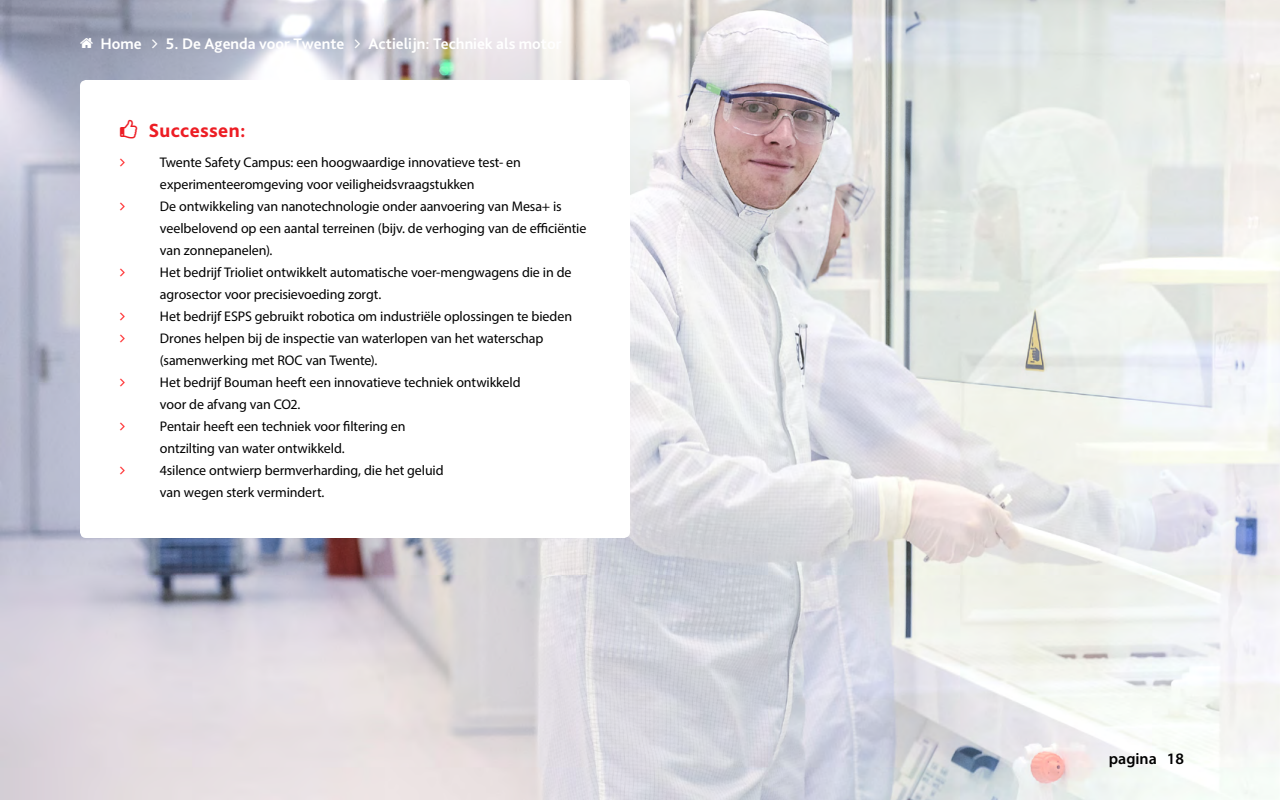
<style>
.page{position:relative;width:1280px;height:800px;background:#fff}
.page>*{position:absolute;margin:0;border:0;box-sizing:border-box;transform-origin:0 0}
.t1{font:800 20px "Bliss Pro";letter-spacing:.015em;color:#ed1d24}
.t2{font:700 16px "Bliss Pro";color:#fff}
.t3{font:600 16px "Myriad Pro";color:#000}
.t4{font:14px/22px "Myriad Pro";letter-spacing:-.005em;color:#000}
</style>
<div class="page">
<img style="left:0;top:0;width:1280px;height:800px">
<div style="left:80px;top:80px;width:550px;height:458px;background:#fff;border-radius:6px"></div>
<svg style="left:80px;top:38px;width:13px;height:10px"></svg>
<svg style="left:152px;top:39px;width:6px;height:9px"></svg>
<svg style="left:355px;top:39px;width:5px;height:9px"></svg>
<p class="t2" style="left:100px;top:33px;width:43px">Home</p>
<p class="t2" style="left:166px;top:33px;width:180px">5. De Agenda voor Twente</p>
<p class="t2" style="left:369px;top:33px;width:195px">Actielijn: Techniek als motor</p>
<h1 class="t1" style="left:148px;top:118px;width:99px">Successen:</h1>
<p class="t4" style="left:160px;top:151px;width:428px">Twente Safety Campus: een hoogwaardige innovatieve test- en experimenteeromgeving voor veiligheidsvraagstukken<br>De ontwikkeling van nanotechnologie onder aanvoering van Mesa+ is veelbelovend op een aantal terreinen (bijv. de verhoging van de efficiëntie van zonnepanelen).<br>Het bedrijf Trioliet ontwikkelt automatische voer-mengwagens die in de agrosector voor precisievoeding zorgt.<br>Het bedrijf ESPS gebruikt robotica om industriële oplossingen te bieden Drones helpen bij de inspectie van waterlopen van het waterschap (samenwerking met ROC van Twente).<br>Het bedrijf Bouman heeft een innovatieve techniek ontwikkeld<br>voor de afvang van CO2.<br>Pentair heeft een techniek voor filtering en<br>ontzilting van water ontwikkeld.<br>4silence ontwierp bermverharding, die het geluid<br>van wegen sterk vermindert.</p>
<p class="t3" style="left:1109px;top:748px;width:77px">pagina 18</p>
</div>
